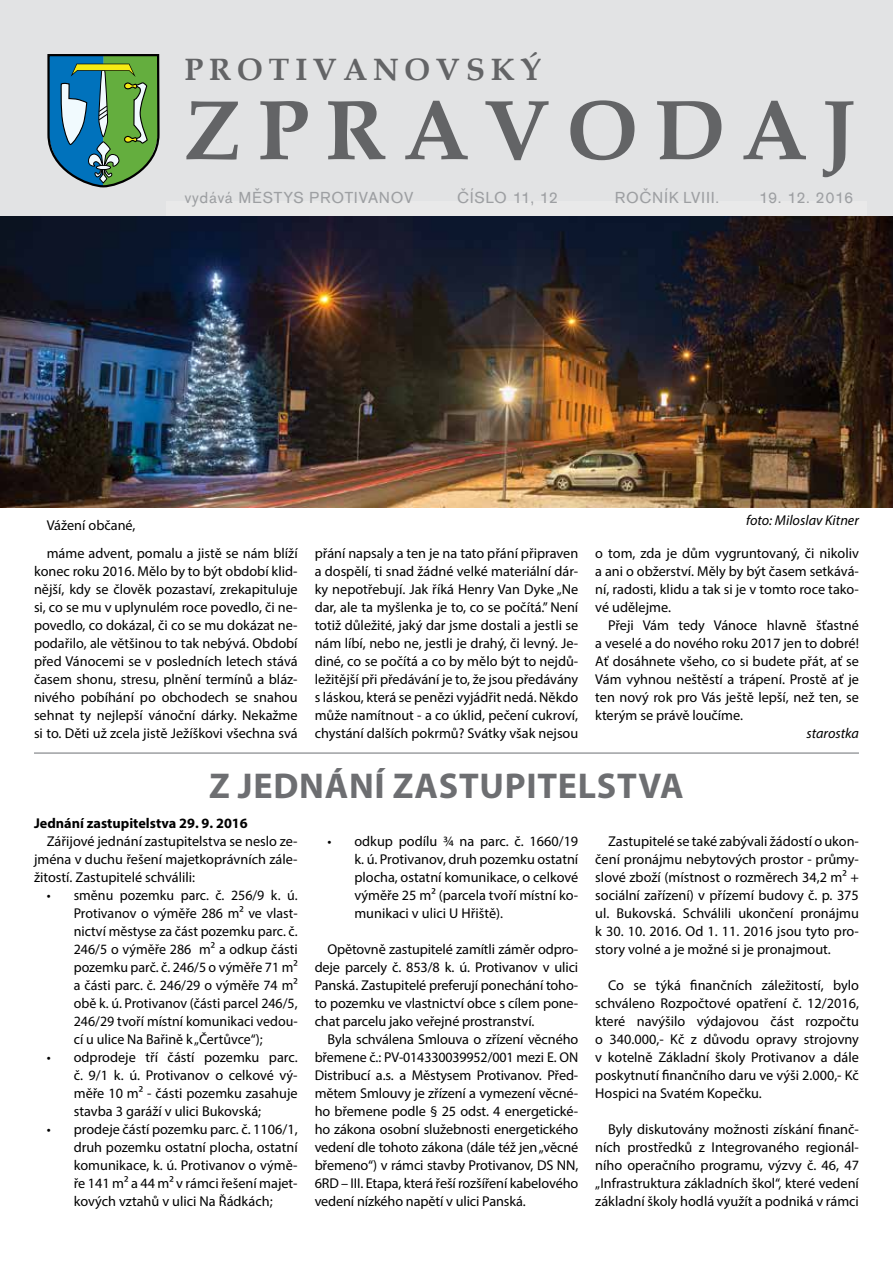
<style>
.page{position:relative;width:893px;height:1263px;background:#fff}
.page>*{position:absolute;margin:0;border:0;box-sizing:border-box;transform-origin:0 0}
.t1{font:700 84.9px "Book Antiqua";letter-spacing:.19em;color:#636466}
.t2{font:700 36px "Myriad Pro";letter-spacing:.02em;color:#6d6e71}
.t3{font:700 30.9px "Book Antiqua";letter-spacing:.19em;color:#636466}
.t4{font:16.5px "Accius TEE";letter-spacing:.045em;color:#9d9fa2}
.t5{font:14.25px/18px "Myriad Pro";color:#000;text-align:justify}
.t6{font:700 14.25px "Myriad Pro";color:#000}
.t7{font:italic 14.25px "Myriad Pro";color:#000}
</style>
<div class="page">
<div style="left:0;top:0;width:893px;height:247px;background:#e2e3e4"></div>
<svg style="left:47px;top:54px;width:113px;height:134px;background:#5c9783"></svg>
<div style="left:166px;top:201px;width:701px;height:26px;background:#e9e9e9"></div>
<img style="left:0;top:216px;width:893px;height:291px">
<hr style="left:34px;top:752px;width:825px;height:2px;background:#9d9fa2">
<h3 class="t3" style="left:184px;top:49px;width:358px">PROTIVANOVSKÝ</h3>
<h1 class="t1" style="left:184px;top:72px;width:673px">ZPRAVODAJ</h1>
<p class="t4" style="left:185px;top:188px;width:230px">vydává MĚSTYS PROTIVANOV</p>
<p class="t4" style="left:457px;top:188px;width:102px">ČÍSLO 11, 12</p>
<p class="t4" style="left:615px;top:188px;width:106px">ROČNÍK LVIII.</p>
<p class="t4" style="left:759px;top:188px;width:96px">19. 12. 2016</p>
<p class="t5" style="left:47px;top:510px;width:252px;line-height:28.5px">Vážení občané,<br>máme advent, pomalu a jistě se nám blíží</p>
<p class="t5" style="left:34px;top:562px;width:265px">konec roku 2016. Mělo by to být období klid&shy;nější, kdy se člověk pozastaví, zrekapituluje si, co se mu v uplynulém roce povedlo, či ne&shy;povedlo, co dokázal, či co se mu dokázat ne&shy;podařilo, ale většinou to tak nebývá. Období před Vánocemi se v posledních letech stává časem shonu, stresu, plnění termínů a bláz&shy;nivého pobíhání po obchodech se snahou sehnat ty nejlepší vánoční dárky. Nekažme si to. Děti už zcela jistě Ježíškovi všechna svá</p>
<p class="t7" style="left:746px;top:511px;width:114px">foto: Miloslav Kitner</p>
<p class="t5" style="left:315px;top:544px;width:265px">přání napsaly a ten je na tato přání připraven a dospělí, ti snad žádné velké materiální dár&shy;ky nepotřebují. Jak říká Henry Van Dyke „Ne dar, ale ta myšlenka je to, co se počítá.” Není totiž důležité, jaký dar jsme dostali a jestli se nám líbí, nebo ne, jestli je drahý, či levný. Je&shy;diné, co se počítá a co by mělo být to nejdů&shy;ležitější při předávání je to, že jsou předávány s láskou, která se penězi vyjádřit nedá. Někdo může namítnout - a co úklid, pečení cukroví, chystání dalších pokrmů? Svátky však nejsou</p>
<p class="t5" style="left:595px;top:544px;width:265px">o tom, zda je dům vygruntovaný, či nikoliv a ani o obžerství. Měly by být časem setkává&shy;ní, radosti, klidu a tak si je v tomto roce tako&shy;vé udělejme.</p>
<p class="t5" style="left:595px;top:616px;width:265px;text-indent:13px">Přeji Vám tedy Vánoce hlavně šťastné a veselé a do nového roku 2017 jen to dobré!<br>Ať dosáhnete všeho, co si budete přát, ať se Vám vyhnou neštěstí a trápení. Prostě ať je ten nový rok pro Vás ještě lepší, než ten, se kterým se právě loučíme.</p>
<p class="t7" style="left:806px;top:724px;width:54px">starostka</p>
<h2 class="t2" style="left:209px;top:762px;width:476px">Z JEDNÁNÍ ZASTUPITELSTVA</h2>
<p class="t5" style="left:354px;top:832px;width:225px;text-indent:-27px">• odkup podílu ¾ na parc. č. 1660/19 k. ú. Protivanov, druh pozemku ostatní plocha, ostatní komunikace, o celkové výměře 25 m² (parcela tvoří místní ko&shy;munikaci v ulici U Hřiště).</p>
<p class="t5" style="left:315px;top:940px;width:265px;text-indent:13px">Opětovně zastupitelé zamítli záměr odpro&shy;deje parcely č. 853/8 k. ú. Protivanov v ulici Panská. Zastupitelé preferují ponechání toho&shy;to pozemku ve vlastnictví obce s cílem pone&shy;chat parcelu jako veřejné prostranství.</p>
<p class="t5" style="left:315px;top:1030px;width:265px;text-indent:13px">Byla schválena Smlouva o zřízení věcného břemene č.: PV-014330039952/001 mezi E. ON Distribucí a.s. a Městysem Protivanov. Před&shy;mětem Smlouvy je zřízení a vymezení věcné&shy;ho břemene podle § 25 odst. 4 energetické&shy;ho zákona osobní služebnosti energetického vedení dle tohoto zákona (dále též jen „věcné břemeno“) v rámci stavby Protivanov, DS NN, 6RD – III. Etapa, která řeší rozšíření kabelového vedení nízkého napětí v ulici Panská.</p>
<p class="t6" style="left:34px;top:814px;width:215px">Jednání zastupitelstva 29. 9. 2016</p>
<p class="t5" style="left:34px;top:832px;width:265px;text-indent:13px">Zářijové jednání zastupitelstva se neslo ze&shy;jména v duchu řešení majetkoprávních zále&shy;žitostí. Zastupitelé schválili:</p>
<p class="t5" style="left:74px;top:886px;width:225px;text-indent:-27px">• směnu pozemku parc. č. 256/9 k. ú.<br>Protivanov o výměře 286 m² ve vlast&shy;nictví městyse za část pozemku parc. č.<br>246/5 o výměře 286 m² a odkup části pozemku parč. č. 246/5 o výměře 71 m² a části parc. č. 246/29 o výměře 74 m² obě k. ú. Protivanov (části parcel 246/5, 246/29 tvoří místní komunikaci vedou&shy;cí u ulice Na Bařině k „Čertůvce“);</p>
<p class="t5" style="left:74px;top:1048px;width:225px;text-indent:-27px">• odprodeje tří částí pozemku parc. č. 9/1 k. ú. Protivanov o celkové vý&shy;měře 10 m² - části pozemku zasahuje stavba 3 garáží v ulici Bukovská;</p>
<p class="t5" style="left:74px;top:1120px;width:225px;text-indent:-27px">• prodeje částí pozemku parc. č. 1106/1, druh pozemku ostatní plocha, ostatní komunikace, k. ú. Protivanov o výmě&shy;ře 141 m² a 44 m² v rámci řešení majet&shy;kových vztahů v ulici Na Řádkách;</p>
<p class="t5" style="left:595px;top:832px;width:265px;text-indent:13px">Zastupitelé se také zabývali žádostí o ukon&shy;čení pronájmu nebytových prostor - průmy&shy;slové zboží (místnost o rozměrech 34,2 m² + sociální zařízení) v přízemí budovy č. p. 375 ul. Bukovská. Schválili ukončení pronájmu k 30. 10. 2016. Od 1. 11. 2016 jsou tyto pro&shy;story volné a je možné si je pronajmout.</p>
<p class="t5" style="left:595px;top:976px;width:265px;text-indent:13px">Co se týká finančních záležitostí, bylo schváleno Rozpočtové opatření č. 12/2016, které navýšilo výdajovou část rozpočtu o 340.000,- Kč z důvodu opravy strojovny v kotelně Základní školy Protivanov a dále poskytnutí finančního daru ve výši 2.000,- Kč Hospici na Svatém Kopečku.</p>
<p class="t5" style="left:595px;top:1120px;width:265px;text-indent:13px">Byly diskutovány možnosti získání finanč&shy;ních prostředků z Integrovaného regionál&shy;ního operačního programu, výzvy č. 46, 47 „Infrastruktura základních škol“, které vedení základní školy hodlá využít a podniká v rámci</p>
</div>
